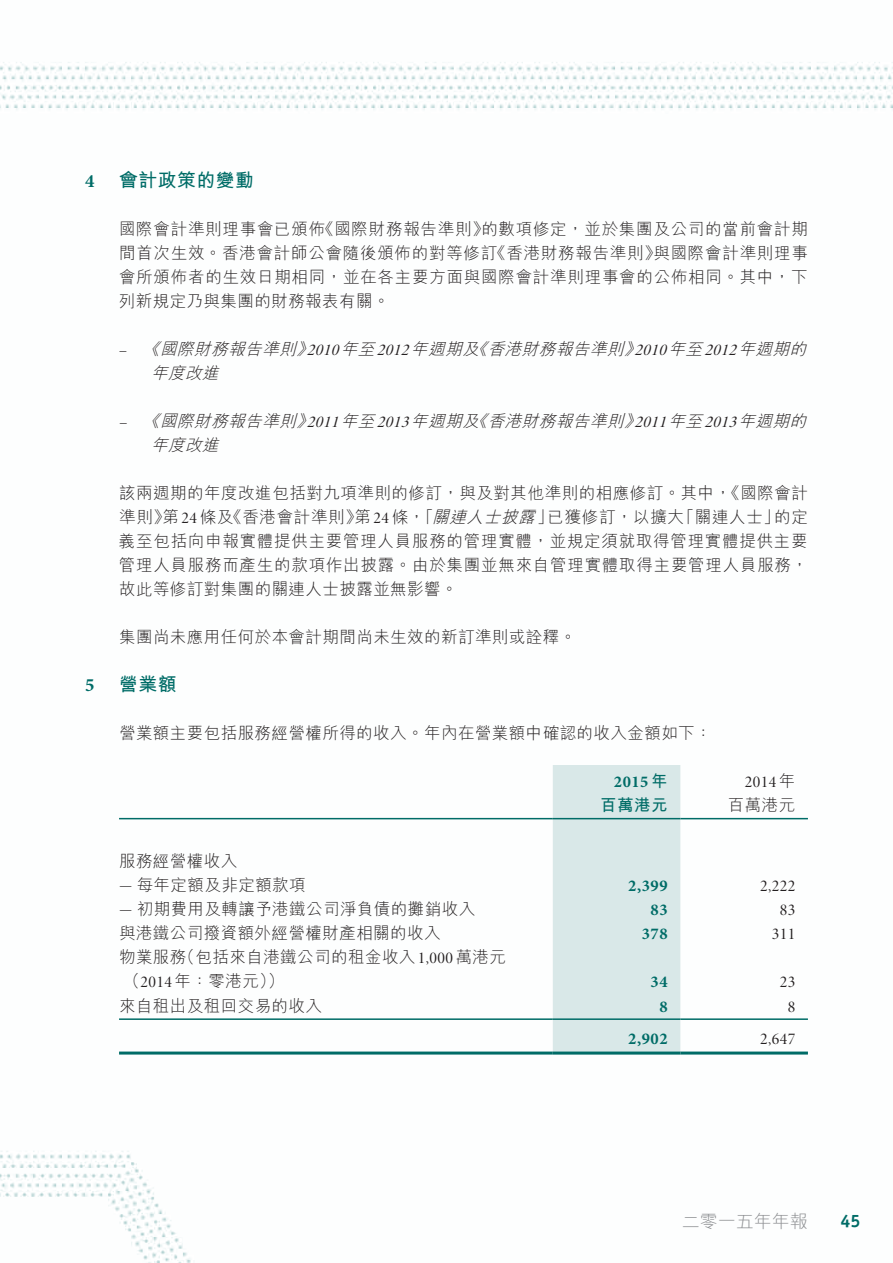
<style>
.page{position:relative;width:893px;height:1263px;background:#fff}
.page>*{position:absolute;margin:0;border:0;box-sizing:border-box;transform-origin:0 0}
.t1{font:700 18.75px "M Hei HK";letter-spacing:.035em;color:#006c67}
.t2{font:700 18.75px "Minion Pro";color:#006c67}
.t3{font:300 18px "M Hei HK";color:#8a8c8f}
.t4{font:700 18px "Officina Serif";color:#006c67}
.t5{font:300 16.5px/24px "M Hei HK";letter-spacing:.025em;color:#231f20;text-align:justify}
.t6{font:italic 300 16.5px/24px "M Hei HK";color:#231f20}
.t7{font:700 16.5px "Minion Pro";letter-spacing:.035em;color:#006c67}
.t8{font:16.5px "Minion Pro Disp";letter-spacing:.025em;color:#231f20}
.t9{font:700 16.5px "M Hei HK";color:#006c67}
.s1{font-family:"Minion Pro Disp";font-weight:400;font-style:normal}
.s2{font-family:"Minion Pro Disp";font-weight:400}
.s3{font-style:italic}
.s4{font-family:"M Hei HK"}
.s5{font-family:"M Hei HK";font-weight:300}
</style>
<div class="page">
<img style="left:0;top:62px;width:893px;height:1201px">
<div style="left:553px;top:765px;width:127px;height:286px;background:#d9e8e8"></div>
<hr style="left:119px;top:818px;width:434px;height:1px;background:#006c67">
<hr style="left:553px;top:818px;width:127px;height:1px;background:#006c67">
<hr style="left:680px;top:818px;width:128px;height:1px;background:#006c67">
<hr style="left:119px;top:1018px;width:434px;height:2px;background:#006c67">
<hr style="left:553px;top:1018px;width:127px;height:2px;background:#006c67">
<hr style="left:680px;top:1018px;width:128px;height:2px;background:#006c67">
<hr style="left:119px;top:1051px;width:434px;height:3px;background:#006c67">
<hr style="left:553px;top:1051px;width:127px;height:3px;background:#006c67">
<hr style="left:680px;top:1051px;width:128px;height:3px;background:#006c67">
<p class="t2" style="left:85px;top:168px;width:11px">4</p>
<p class="t1" style="left:119px;top:166px;width:136px">會計政策的變動</p>
<p class="t5" style="left:119px;top:216px;width:691px">國際會計準則理事會已頒佈《國際財務報告準則》的數項修定，並於集團及公司的當前會計期間首次生效。香港會計師公會隨後頒佈的對等修訂《香港財務報告準則》與國際會計準則理事會所頒佈者的生效日期相同，並在各主要方面與國際會計準則理事會的公佈相同。其中，下列新規定乃與集團的財務報表有關。</p>
<p class="t6" style="left:151px;top:336px;width:662px;text-indent:-32px"><span class="s1">–</span> 《國際財務報告準則》<span class="s2">2010</span>年至<span class="s2">2012</span>年週期及《香港財務報告準則》<span class="s2">2010</span>年至<span class="s2">2012</span>年週期的年度改進</p>
<p class="t6" style="left:151px;top:408px;width:662px;text-indent:-32px"><span class="s1">–</span> 《國際財務報告準則》<span class="s2">2011</span>年至<span class="s2">2013</span>年週期及《香港財務報告準則》<span class="s2">2011</span>年至<span class="s2">2013</span>年週期的年度改進</p>
<p class="t5" style="left:119px;top:480px;width:691px">該兩週期的年度改進包括對九項準則的修訂，與及對其他準則的相應修訂。其中，《國際會計準則》第<span class="s2">24</span>條及《香港會計準則》第<span class="s2">24</span>條，「<span class="s3">關連人士披露</span>」已獲修訂，以擴大「關連人士」的定義至包括向申報實體提供主要管理人員服務的管理實體，並規定須就取得管理實體提供主要管理人員服務而產生的款項作出披露。由於集團並無來自管理實體取得主要管理人員服務，故此等修訂對集團的關連人士披露並無影響。</p>
<p class="t5" style="left:119px;top:624px;width:459px">集團尚未應用任何於本會計期間尚未生效的新訂準則或詮釋。</p>
<p class="t2" style="left:85px;top:672px;width:11px">5</p>
<p class="t1" style="left:119px;top:670px;width:59px">營業額</p>
<p class="t5" style="left:119px;top:720px;width:594px">營業額主要包括服務經營權所得的收入。年內在營業額中確認的收入金額如下：</p>
<p class="t7" style="left:614px;top:770px;width:55px">2015<span class="s4">年</span></p>
<p class="t8" style="left:745px;top:772px;width:52px">2014<span class="s5">年</span></p>
<p class="t9" style="left:600px;top:793px;width:69px">百萬港元</p>
<p class="t5" style="left:728px;top:792px;width:69px">百萬港元</p>
<p class="t5" style="left:119px;top:849px;width:120px">服務經營權收入</p>
<p class="t5" style="left:119px;top:873px;width:188px"><span class="s2">—</span> 每年定額及非定額款項</p>
<p class="t7" style="left:628px;top:874px;width:41px">2,399</p>
<p class="t8" style="left:760px;top:876px;width:37px">2,222</p>
<p class="t5" style="left:119px;top:897px;width:358px"><span class="s2">—</span> 初期費用及轉讓予港鐵公司淨負債的攤銷收入</p>
<p class="t7" style="left:651px;top:898px;width:19px">83</p>
<p class="t8" style="left:780px;top:900px;width:17px">83</p>
<p class="t5" style="left:119px;top:921px;width:323px">與港鐵公司撥資額外經營權財產相關的收入</p>
<p class="t7" style="left:642px;top:922px;width:27px">378</p>
<p class="t8" style="left:772px;top:924px;width:25px">311</p>
<p class="t5" style="left:119px;top:945px;width:388px">物業服務（包括來自港鐵公司的租金收入<span class="s2">1,000</span>萬港元（<span class="s2">2014</span>年：零港元））</p>
<p class="t7" style="left:651px;top:970px;width:19px">34</p>
<p class="t8" style="left:780px;top:972px;width:17px">23</p>
<p class="t5" style="left:119px;top:993px;width:204px">來自租出及租回交易的收入</p>
<p class="t7" style="left:659px;top:994px;width:10px">8</p>
<p class="t8" style="left:788px;top:996px;width:9px">8</p>
<p class="t7" style="left:628px;top:1027px;width:41px">2,902</p>
<p class="t8" style="left:760px;top:1029px;width:37px">2,647</p>
<p class="t3" style="left:682px;top:1209px;width:127px">二零一五年年報</p>
<p class="t4" style="left:840px;top:1210px;width:22px">45</p>
</div>
